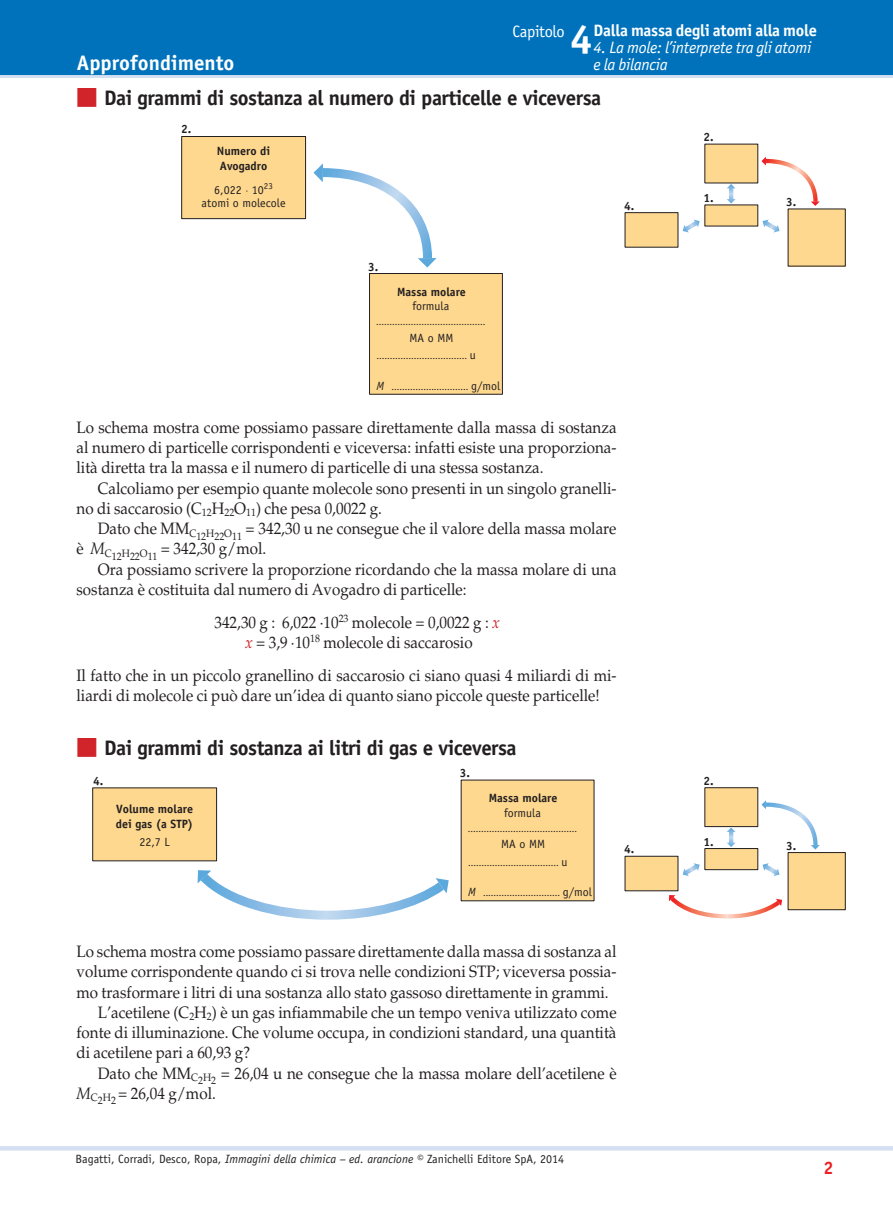
<style>
.page{position:relative;width:893px;height:1212px;background:#fff}
.page>*{position:absolute;margin:0;border:0;box-sizing:border-box;transform-origin:0 0}
.t1{font:700 40.65px "Officina Sans Std";color:#fff}
.t2{font:700 21px "Officina Sans Std";letter-spacing:-.025em;color:#231f20}
.t3{font:700 21px "Officina Sans Std";color:#fff}
.t4{font:700 18px "Officina Sans Std";color:#ee1d23}
.t5{font:16.5px/20.2px "Palatino LT Std";color:#231f20;scale:.92 1}
.t6{font:italic 16.5px/16.8px "Officina Sans Std";letter-spacing:-.015em;color:#fff}
.t7{font:700 16.5px "Officina Sans Std";letter-spacing:-.015em;color:#fff}
.t8{font:16.5px "Officina Sans Std";letter-spacing:-.02em;color:#fff}
.t9{font:12px/13.5px "Officina Sans Std";color:#231f20;text-align:center}
.t10{font:700 12px/15px "Officina Sans Std";color:#231f20}
.t11{font:9px "Officina Sans Std";color:#231f20}
.s1{font-size:12px}
.s2{font-style:italic;font-size:12px}
.s3{font-style:italic}
.s4{font-style:italic;color:#d1232a}
</style>
<div class="page">
<div style="left:0;top:0;width:893px;height:76px;background:#0072bc"></div>
<hr style="left:0;top:75px;width:893px;height:3px;background:#d4e0f1">
<hr style="left:0;top:1146px;width:893px;height:4px;background:#d4e0f1">
<div style="left:181px;top:136px;width:125px;height:83px;background:#fed88f;border:1px solid #231f20"></div>
<svg style="left:313px;top:163px;width:124px;height:105px"></svg>
<div style="left:369px;top:273px;width:134px;height:121px;background:#fed88f;border:1px solid #231f20"></div>
<div style="left:705px;top:205px;width:53px;height:21px;background:#fed88f"></div>
<div style="left:705px;top:144px;width:53px;height:39px;background:#fed88f"></div>
<div style="left:625px;top:212px;width:53px;height:35px;background:#fed88f;border:1px solid #231f20"></div>
<div style="left:788px;top:209px;width:57px;height:57px;background:#fed88f"></div>
<svg style="left:727px;top:184px;width:9px;height:19px"></svg>
<svg style="left:763px;top:220px;width:16px;height:13px"></svg>
<svg style="left:683px;top:220px;width:17px;height:13px"></svg>
<svg style="left:761px;top:157px;width:59px;height:49px"></svg>
<div style="left:92px;top:788px;width:125px;height:73px;background:#fed88f;border:1px solid #231f20"></div>
<svg style="left:198px;top:870px;width:251px;height:50px"></svg>
<div style="left:461px;top:780px;width:133px;height:121px;background:#fed88f"></div>
<div style="left:705px;top:848px;width:53px;height:22px;background:#fed88f;border:1px solid #231f20"></div>
<div style="left:705px;top:787px;width:53px;height:40px;background:#fed88f;border:1px solid #231f20"></div>
<div style="left:625px;top:856px;width:53px;height:35px;background:#fed88f;border:1px solid #231f20"></div>
<div style="left:788px;top:852px;width:57px;height:58px;background:#fed88f"></div>
<div style="left:788px;top:852px;width:57px;height:58px;border:1px solid #231f20"></div>
<svg style="left:727px;top:827px;width:9px;height:20px"></svg>
<svg style="left:763px;top:863px;width:16px;height:13px"></svg>
<svg style="left:683px;top:863px;width:17px;height:13px"></svg>
<svg style="left:669px;top:895px;width:113px;height:23px"></svg>
<svg style="left:761px;top:800px;width:59px;height:49px"></svg>
<p class="t3" style="left:77px;top:50px;width:159px">Approfondimento</p>
<h1 class="t1" style="left:570px;top:14px;width:24px">4</h1>
<p class="t7" style="left:594px;top:20px;width:225px">Dalla massa degli atomi alla mole</p>
<p class="t8" style="left:512px;top:22px;width:54px">Capitolo</p>
<p class="t6" style="left:594px;top:39px;width:219px">4. La mole: l’interprete tra gli atomi e la bilancia</p>
<p class="t2" style="left:104px;top:84px;width:498px">Dai grammi di sostanza al numero di particelle e viceversa</p>
<p class="t10" style="left:181px;top:122px;width:12px">2.</p>
<p class="t10" style="left:217px;top:143px;width:55px">Numero di<br>Avogadro</p>
<p class="t9" style="left:202px;top:183px;width:85px">6,022 ⋅ 10<sup>23 </sup>atomi o molecole</p>
<p class="t10" style="left:624px;top:198px;width:12px">4.</p>
<p class="t10" style="left:703px;top:129px;width:12px">2.</p>
<p class="t10" style="left:703px;top:190px;width:12px">1.</p>
<p class="t10" style="left:786px;top:194px;width:12px">3.</p>
<p class="t10" style="left:368px;top:259px;width:12px">3.</p>
<p class="t10" style="left:397px;top:284px;width:70px">Massa molare</p>
<p class="t9" style="left:410px;top:331px;width:45px">MA o MM</p>
<p class="t11" style="left:376px;top:351px;width:101px">.................................. <span class="s1">u</span></p>
<p class="t9" style="left:412px;top:299px;width:38px">formula</p>
<p class="t11" style="left:376px;top:317px;width:111px">.........................................</p>
<p class="t11" style="left:376px;top:382px;width:125px"><span class="s2">M</span> ............................. <span class="s1">g/mol</span></p>
<p class="t5" style="left:77px;top:417px;width:589px;text-align:justify">Lo schema mostra come possiamo passare direttamente dalla massa di sostanza al numero di particelle corrispondenti e viceversa: infatti esiste una proporziona&shy;lità diretta tra la massa e il numero di particelle di una stessa sostanza.</p>
<p class="t5" style="left:77px;top:478px;width:588px;text-indent:21px">Calcoliamo per esempio quante molecole sono presenti in un singolo granelli&shy;no di saccarosio (C<sub>12</sub>H<sub>22</sub>O<sub>11</sub>) che pesa 0,0022 g.</p>
<p class="t5" style="left:77px;top:519px;width:588px;text-indent:21px">Dato che MM<sub>C12H22O11</sub> = 342,30 u ne consegue che il valore della massa molare è <span class="s3">M</span><sub>C12H22O11</sub> = 342,30 g/mol.</p>
<p class="t5" style="left:77px;top:559px;width:588px;text-indent:21px">Ora possiamo scrivere la proporzione ricordando che la massa molare di una sostanza è costituita dal numero di Avogadro di particelle:</p>
<p class="t5" style="left:214px;top:612px;width:312px;text-align:center">342,30 g : 6,022 ·10<sup>23</sup> molecole = 0,0022 g : <span class="s4">x x</span> = 3,9 <span class="s3">·</span>10<sup>18</sup> molecole di saccarosio</p>
<p class="t5" style="left:77px;top:666px;width:588px">Il fatto che in un piccolo granellino di saccarosio ci siano quasi 4 miliardi di mi&shy;liardi di molecole ci può dare un’idea di quanto siano piccole queste particelle!</p>
<p class="t2" style="left:104px;top:735px;width:414px">Dai grammi di sostanza ai litri di gas e viceversa</p>
<p class="t10" style="left:93px;top:773px;width:12px">4.</p>
<p class="t10" style="left:116px;top:801px;width:79px">Volume molare dei gas (a STP)</p>
<p class="t9" style="left:139px;top:835px;width:32px">22,7 L</p>
<p class="t10" style="left:460px;top:765px;width:12px">3.</p>
<p class="t10" style="left:489px;top:790px;width:70px">Massa molare</p>
<p class="t9" style="left:501px;top:837px;width:45px">MA o MM</p>
<p class="t11" style="left:468px;top:857px;width:101px">.................................. <span class="s1">u</span></p>
<p class="t9" style="left:504px;top:806px;width:38px">formula</p>
<p class="t11" style="left:468px;top:823px;width:111px">.........................................</p>
<p class="t10" style="left:624px;top:841px;width:12px">4.</p>
<p class="t11" style="left:468px;top:888px;width:125px"><span class="s2">M</span> ............................. <span class="s1">g/mol</span></p>
<p class="t5" style="left:77px;top:941px;width:588px">Lo schema mostra come possiamo passare direttamente dalla massa di sostanza al</p>
<p class="t5" style="left:77px;top:962px;width:588px">volume corrispondente quando ci si trova nelle condizioni STP; viceversa possia-</p>
<p class="t5" style="left:77px;top:982px;width:580px">mo trasformare i litri di una sostanza allo stato gassoso direttamente in grammi.</p>
<p class="t5" style="left:98px;top:1002px;width:565px">L’acetilene (C<sub>2</sub>H<sub>2</sub>) è un gas infiammabile che un tempo veniva utilizzato come</p>
<p class="t5" style="left:77px;top:1022px;width:588px">fonte di illuminazione. Che volume occupa, in condizioni standard, una quantità</p>
<p class="t5" style="left:77px;top:1043px;width:190px">di acetilene pari a 60,93 g?</p>
<p class="t5" style="left:98px;top:1063px;width:565px">Dato che MM<sub>C2H2</sub> = 26,04 u ne consegue che la massa molare dell’acetilene è</p>
<p class="t5" style="left:77px;top:1083px;width:153px"><span class="s3">M</span><sub>C2H2</sub> = 26,04 g/mol.</p>
<p class="t9" style="left:75px;top:1152px;width:490px">Bagatti, Corradi, Desco, Ropa, <span class="s3">Immagini della chimica – ed. arancione ©</span> Zanichelli Editore SpA, 2014</p>
<p class="t10" style="left:703px;top:773px;width:12px">2.</p>
<p class="t10" style="left:703px;top:834px;width:12px">1.</p>
<p class="t10" style="left:786px;top:838px;width:12px">3.</p>
<p class="t4" style="left:823px;top:1156px;width:12px">2</p>
</div>
